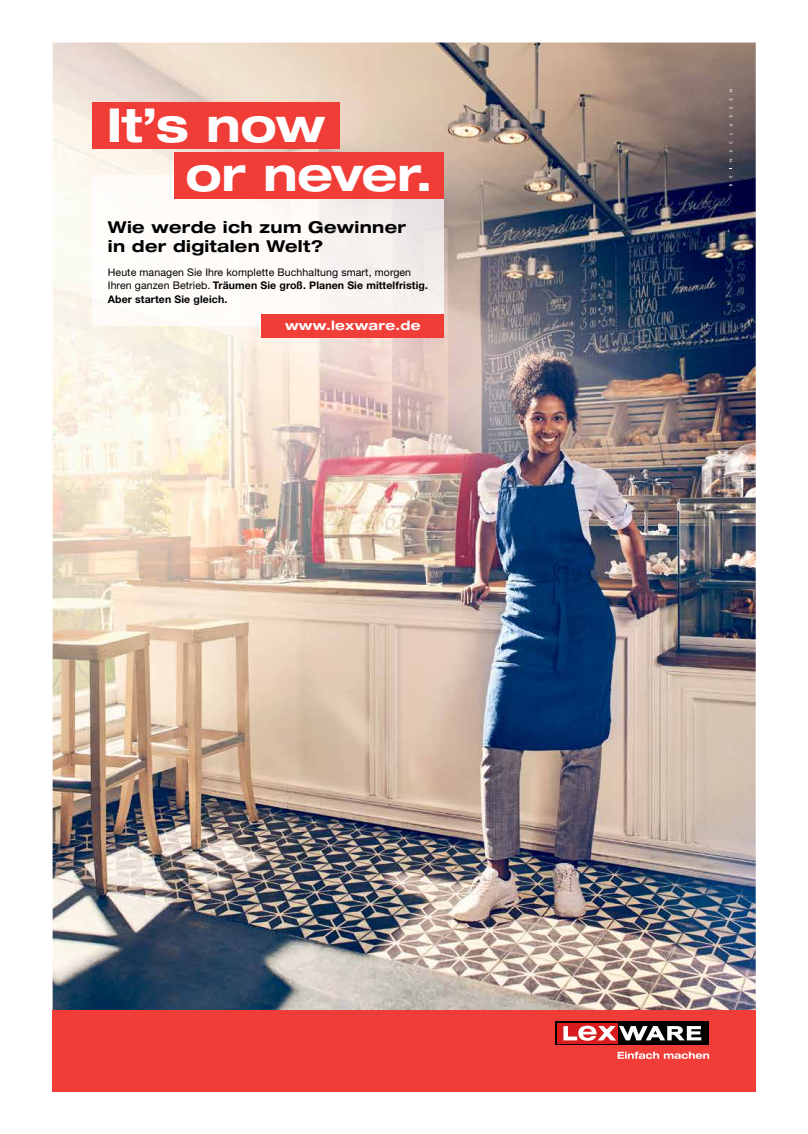
<style>
.page{position:relative;width:808px;height:1134px;background:#fff}
.page>*{position:absolute;margin:0;border:0;box-sizing:border-box;transform-origin:0 0}
.t1{font:700 expanded 46.9px "Helvetica Neue LT Std";letter-spacing:-.015em;color:#fff}
.t2{font:700 expanded 16.4px/18.8px "Helvetica Neue LT Std";letter-spacing:.02em;color:#000}
.t3{font:700 expanded 12.9px "Helvetica Neue LT Std";letter-spacing:.02em;color:#fff}
.t4{font:10.6px/13.5px "Helvetica Neue LT Std";letter-spacing:.01em;color:#000}
.s1{font-weight:700}
</style>
<div class="page">
<img style="left:53px;top:43px;width:703px;height:967px">
<img style="left:92px;top:175px;width:352px;height:151px">
<div style="left:92px;top:102px;width:248px;height:47px;background:#f13d37"></div>
<div style="left:262px;top:314px;width:182px;height:23px;background:#f13d37"></div>
<div style="left:174px;top:152px;width:270px;height:46px;background:#f13d37"></div>
<div style="left:53px;top:1010px;width:703px;height:81px;background:#f13d37"></div>
<div style="left:556px;top:1022px;width:153px;height:23px;background:#000"></div>
<div style="left:557px;top:1023px;width:60px;height:20px;background:#d81c1e"></div>
<svg style="left:563px;top:1026px;width:138px;height:15px"></svg>
<svg style="left:618px;top:1052px;width:91px;height:7px"></svg>
<h1 class="t1" style="left:107px;top:96px;width:220px">It’s now</h1>
<h1 class="t1" style="left:185px;top:145px;width:249px">or never.</h1>
<h2 class="t2" style="left:108px;top:218px;width:300px">Wie werde ich zum Gewinner in der digitalen Welt?</h2>
<p class="t4" style="left:108px;top:265px;width:322px">Heute managen Sie Ihre komplette Buchhaltung smart, morgen<br>Ihren ganzen Betrieb. <span class="s1">Träumen Sie groß. Planen Sie mittelfristig.<br>Aber starten Sie gleich.</span></p>
<p class="t3" style="left:285px;top:318px;width:137px">www.lexware.de</p>
</div>
